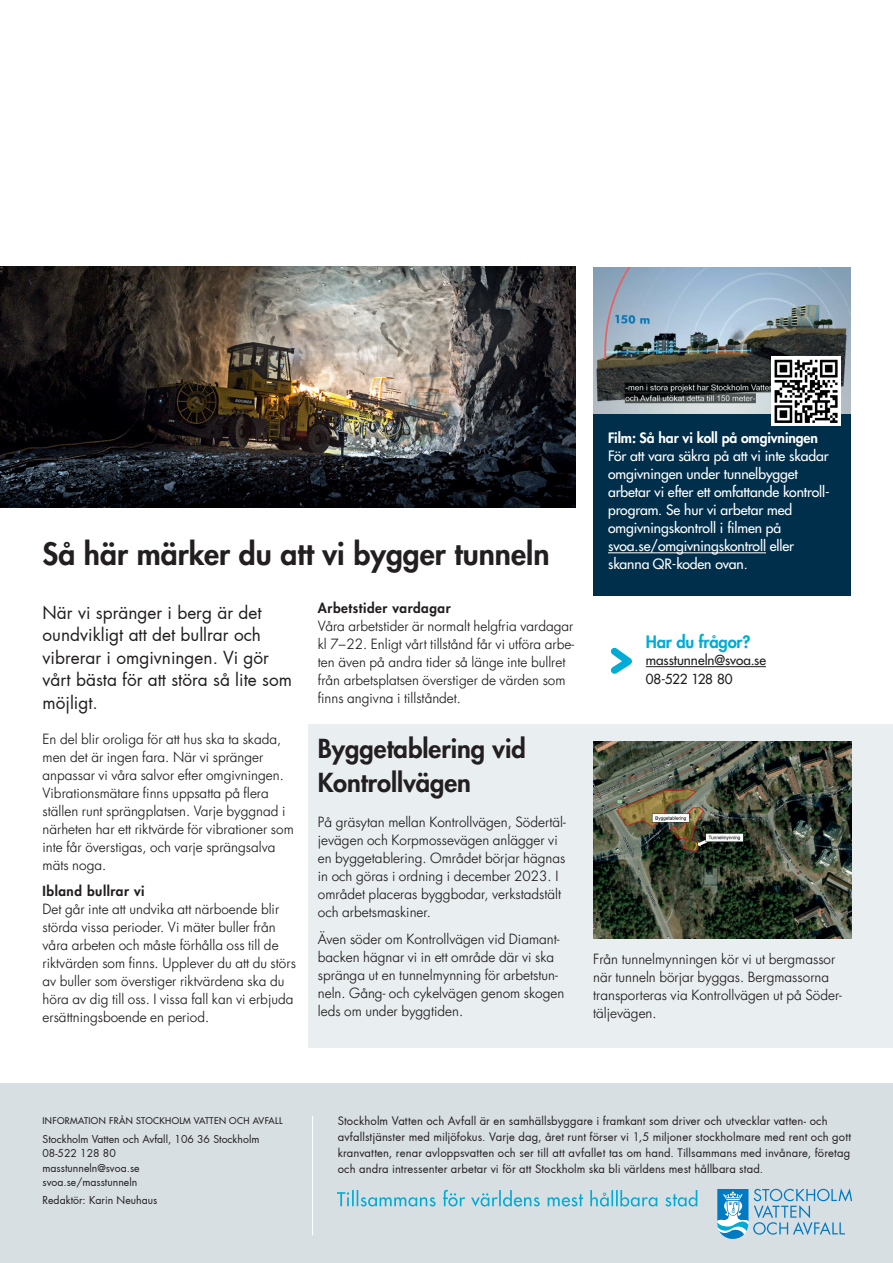
<style>
.page{position:relative;width:893px;height:1263px;background:#fff}
.page>*{position:absolute;margin:0;border:0;box-sizing:border-box;transform-origin:0 0}
.t1{font:800 30px "Futura LT Pro";color:#231f20}
.t2{font:800 25.5px/34.5px "Futura LT Pro";color:#231f20}
.t3{font:17.25px/22.5px "Futura";color:#231f20}
.t4{font:800 16.65px "Futura LT Pro";letter-spacing:-.01em;color:#00acd5}
.t5{font:500 13.95px/18px "Futura LT Pro";letter-spacing:-.005em;color:#fff}
.t6{font:800 13.95px "Futura LT Pro";letter-spacing:-.005em;color:#fff}
.t7{font:13.5px/18px "Futura L Tfor SVOA Sm Lt";color:#231f20}
.t8{font:800 13.5px "Futura LT Pro";letter-spacing:.04em;color:#231f20}
.t9{font:500 13.5px/18.6px "Futura LT Pro";letter-spacing:-.005em;color:#231f20}
.t10{font:11.25px/16px "Futura";letter-spacing:.01em;color:#231f20}
.t11{font:10.5px/14.2px "Futura";color:#231f20}
.t12{font:500 9px "Futura LT Pro";letter-spacing:.04em;color:#231f20}
</style>
<div class="page">
<div style="left:309px;top:724px;width:584px;height:323px;background:#e9eef0"></div>
<img style="left:0;top:266px;width:575px;height:241px">
<div style="left:0;top:1084px;width:893px;height:179px;background:#d8dfe3"></div>
<hr style="left:312px;top:1116px;width:1px;height:119px;background:#fff">
<svg style="left:717px;top:1188px;width:135px;height:51px"></svg>
<svg style="left:337px;top:1190px;width:360px;height:16px"></svg>
<img style="left:593px;top:268px;width:257px;height:147px">
<div style="left:593px;top:415px;width:257px;height:181px;background:#002f4c"></div>
<hr style="left:608px;top:552px;width:158px;height:1px;background:#fff">
<img style="left:772px;top:357px;width:68px;height:68px">
<img style="left:594px;top:741px;width:257px;height:197px">
<hr style="left:646px;top:666px;width:120px;height:1px;background:#231f20">
<svg style="left:610px;top:647px;width:22px;height:27px"></svg>
<h1 class="t1" style="left:43px;top:531px;width:508px">Så här märker du att vi bygger tunneln</h1>
<p class="t3" style="left:43px;top:601px;width:251px">När vi spränger i berg är det oundvikligt att det bullrar och vibrerar i omgivningen. Vi gör vårt bästa för att störa så lite som möjligt.</p>
<p class="t7" style="left:43px;top:730px;width:253px">En del blir oroliga för att hus ska ta skada, men det är ingen fara. När vi spränger anpassar vi våra salvor efter omgivningen.<br>Vibrationsmätare finns uppsatta på flera ställen runt sprängplatsen. Varje byggnad i närheten har ett riktvärde för vibrationer som inte får överstigas, och varje sprängsalva mäts noga.</p>
<p class="t8" style="left:43px;top:881px;width:104px">Ibland bullrar vi</p>
<p class="t7" style="left:43px;top:901px;width:255px">Det går inte att undvika att närboende blir störda vissa perioder. Vi mäter buller från våra arbeten och måste förhålla oss till de riktvärden som finns. Upplever du att du störs av buller som överstiger riktvärdena ska du höra av dig till oss. I vissa fall kan vi erbjuda ersättningsboende en period.</p>
<p class="t8" style="left:318px;top:597px;width:134px">Arbetstider vardagar</p>
<p class="t7" style="left:318px;top:617px;width:258px">Våra arbetstider är normalt helgfria vardagar kl 7–22. Enligt vårt tillstånd får vi utföra arbe&shy;ten även på andra tider så länge inte bullret från arbetsplatsen överstiger de värden som finns angivna i tillståndet.</p>
<h2 class="t2" style="left:318px;top:730px;width:210px">Byggetablering vid<br>Kontrollvägen</h2>
<p class="t7" style="left:318px;top:814px;width:250px">På gräsytan mellan Kontrollvägen, Södertäl&shy;jevägen och Korpmossevägen anlägger vi en byggetablering. Området börjar hägnas in och göras i ordning i december 2023. I området placeras byggbodar, verkstadstält och arbetsmaskiner.</p>
<p class="t7" style="left:318px;top:930px;width:248px">Även söder om Kontrollvägen vid Diamant&shy;backen hägnar vi in ett område där vi ska spränga ut en tunnelmynning för arbetstun&shy;neln. Gång- och cykelvägen genom skogen leds om under byggtiden.</p>
<p class="t6" style="left:608px;top:428px;width:211px">Film: Så har vi koll på omgivningen</p>
<p class="t5" style="left:608px;top:447px;width:223px">För att vara säkra på att vi inte skadar omgivningen under tunnelbygget arbetar vi efter ett omfattande kontroll&shy;program. Se hur vi arbetar med omgivningskontroll i filmen på svoa.se/omgivningskontroll eller</p>
<p class="t5" style="left:608px;top:555px;width:141px">skanna QR-koden ovan.</p>
<p class="t4" style="left:646px;top:629px;width:106px">Har du frågor?</p>
<p class="t9" style="left:646px;top:650px;width:122px">masstunneln@svoa.se<br>08-522 128 80</p>
<p class="t7" style="left:593px;top:950px;width:250px">Från tunnelmynningen kör vi ut bergmassor när tunneln börjar byggas. Bergmassorna transporteras via Kontrollvägen ut på Söder&shy;täljevägen.</p>
<p class="t12" style="left:43px;top:1114px;width:241px">INFORMATION FRÅN STOCKHOLM VATTEN OCH AVFALL</p>
<p class="t11" style="left:43px;top:1132px;width:218px">Stockholm Vatten och Avfall, 106 36 Stockholm<br>08-522 128 80<br>masstunneln@svoa.se<br>svoa.se/masstunneln</p>
<p class="t11" style="left:43px;top:1193px;width:116px">Redaktör: Karin Neuhaus</p>
<p class="t10" style="left:338px;top:1113px;width:515px">Stockholm Vatten och Avfall är en samhällsbyggare i framkant som driver och utvecklar vatten- och avfallstjänster med miljöfokus. Varje dag, året runt förser vi 1,5 miljoner stockholmare med rent och gott kranvatten, renar avloppsvatten och ser till att avfallet tas om hand. Tillsammans med invånare, företag och andra intressenter arbetar vi för att Stockholm ska bli världens mest hållbara stad.</p>
</div>
